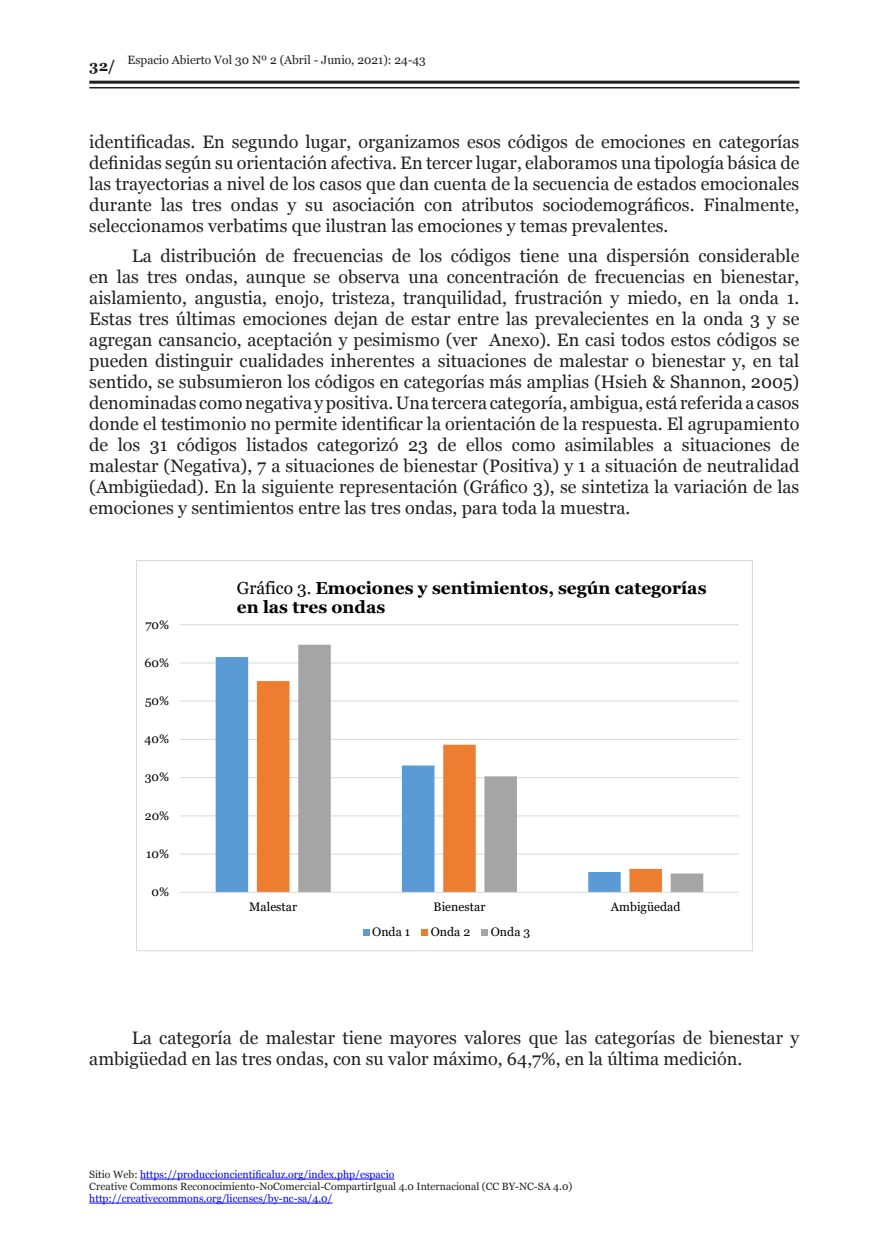
<style>
.page{position:relative;width:893px;height:1234px;background:#fff}
.page>*{position:absolute;margin:0;border:0;box-sizing:border-box;transform-origin:0 0}
.t1{font:18px/21px "Georgia";color:#231f20;text-align:justify}
.t2{font:700 17.4px/19.6px "Georgia";color:#000}
.t3{font:700 15px "Georgia";color:#231f20}
.t4{font:12.3px "Georgia";color:#000}
.t5{font:12px "Georgia";color:#231f20}
.t6{font:10.5px/12px "Georgia";color:#231f20}
.t7{font:10.5px "Georgia";color:#00f}
.s1{font-weight:400}
.s2{color:#00f}
</style>
<div class="page">
<hr style="left:89px;top:81px;width:710px;height:3px;background:#231f20">
<hr style="left:89px;top:87px;width:710px;height:1px;background:#231f20">
<hr style="left:140px;top:1178px;width:254px;height:1px;background:#00f">
<hr style="left:89px;top:1202px;width:244px;height:1px;background:#00f">
<hr style="left:180px;top:853px;width:559px;height:1px;background:#d9d9d9">
<hr style="left:180px;top:815px;width:559px;height:1px;background:#d9d9d9">
<hr style="left:180px;top:777px;width:559px;height:1px;background:#d9d9d9">
<hr style="left:180px;top:738px;width:559px;height:1px;background:#d9d9d9">
<hr style="left:180px;top:700px;width:559px;height:1px;background:#d9d9d9">
<hr style="left:180px;top:662px;width:559px;height:1px;background:#d9d9d9">
<hr style="left:180px;top:624px;width:559px;height:1px;background:#d9d9d9">
<svg style="left:216px;top:657px;width:82px;height:234px;fill:#5b9bd5"></svg>
<svg style="left:257px;top:681px;width:41px;height:210px;fill:#ed7d31"></svg>
<svg style="left:298px;top:644px;width:405px;height:247px"></svg>
<hr style="left:180px;top:891px;width:559px;height:1px;background:#d9d9d9">
<div style="left:363px;top:929px;width:7px;height:6px;background:#5b9bd5"></div>
<svg style="left:422px;top:929px;width:6px;height:6px"></svg>
<svg style="left:482px;top:929px;width:6px;height:6px"></svg>
<p class="t3" style="left:89px;top:56px;width:27px">32/</p>
<p class="t5" style="left:128px;top:53px;width:300px">Espacio Abierto Vol 30 Nº 2 (Abril - Junio, 2021): 24-43</p>
<p class="t1" style="left:89px;top:131px;width:712px">identificadas. En segundo lugar, organizamos esos códigos de emociones en categorías definidas según su orientación afectiva. En tercer lugar, elaboramos una tipología básica de las trayectorias a nivel de los casos que dan cuenta de la secuencia de estados emocionales durante las tres ondas y su asociación con atributos sociodemográficos. Finalmente, seleccionamos verbatims que ilustran las emociones y temas prevalentes.</p>
<p class="t1" style="left:89px;top:245px;width:712px;text-indent:43px">La distribución de frecuencias de los códigos tiene una dispersión considerable en las tres ondas, aunque se observa una concentración de frecuencias en bienestar, aislamiento, angustia, enojo, tristeza, tranquilidad, frustración y miedo, en la onda 1.<br>Estas tres últimas emociones dejan de estar entre las prevalecientes en la onda 3 y se agregan cansancio, aceptación y pesimismo (ver Anexo). En casi todos estos códigos se pueden distinguir cualidades inherentes a situaciones de malestar o bienestar y, en tal sentido, se subsumieron los códigos en categorías más amplias (Hsieh &amp; Shannon, 2005) denominadas como negativa y positiva. Una tercera categoría, ambigua, está referida a casos donde el testimonio no permite identificar la orientación de la respuesta. El agrupamiento de los 31 códigos listados categorizó 23 de ellos como asimilables a situaciones de malestar (Negativa), 7 a situaciones de bienestar (Positiva) y 1 a situación de neutralidad (Ambigüedad). En la siguiente representación (Gráfico 3), se sintetiza la variación de las emociones y sentimientos entre las tres ondas, para toda la muestra.</p>
<p class="t4" style="left:145px;top:616px;width:25px">70%</p>
<p class="t4" style="left:145px;top:655px;width:26px">60%</p>
<p class="t4" style="left:145px;top:693px;width:26px">50%</p>
<p class="t4" style="left:145px;top:731px;width:26px">40%</p>
<p class="t4" style="left:145px;top:769px;width:26px">30%</p>
<p class="t4" style="left:145px;top:807px;width:26px">20%</p>
<p class="t4" style="left:146px;top:846px;width:24px">10%</p>
<p class="t4" style="left:152px;top:884px;width:19px">0%</p>
<p class="t2" style="left:237px;top:577px;width:471px"><span class="s1">Gráfico 3.</span> Emociones y sentimientos, según categorías en las tres ondas</p>
<p class="t4" style="left:249px;top:899px;width:50px">Malestar</p>
<p class="t4" style="left:434px;top:899px;width:53px">Bienestar</p>
<p class="t4" style="left:611px;top:899px;width:71px">Ambigüedad</p>
<p class="t4" style="left:372px;top:924px;width:40px">Onda 1</p>
<p class="t4" style="left:431px;top:924px;width:41px">Onda 2</p>
<p class="t4" style="left:491px;top:924px;width:41px">Onda 3</p>
<p class="t1" style="left:89px;top:1027px;width:712px;text-indent:43px">La categoría de malestar tiene mayores valores que las categorías de bienestar y ambigüedad en las tres ondas, con su valor máximo, 64,7%, en la última medición.</p>
<p class="t6" style="left:89px;top:1168px;width:485px">Sitio Web: <span class="s2">https://produccioncientificaluz.org/index.php/espacio<br></span>Creative Commons Reconocimiento-NoComercial-CompartirIgual 4.0 Internacional (CC BY-NC-SA 4.0)</p>
<p class="t7" style="left:89px;top:1191px;width:245px">http://creativecommons.org/licenses/by-nc-sa/4.0/</p>
</div>
